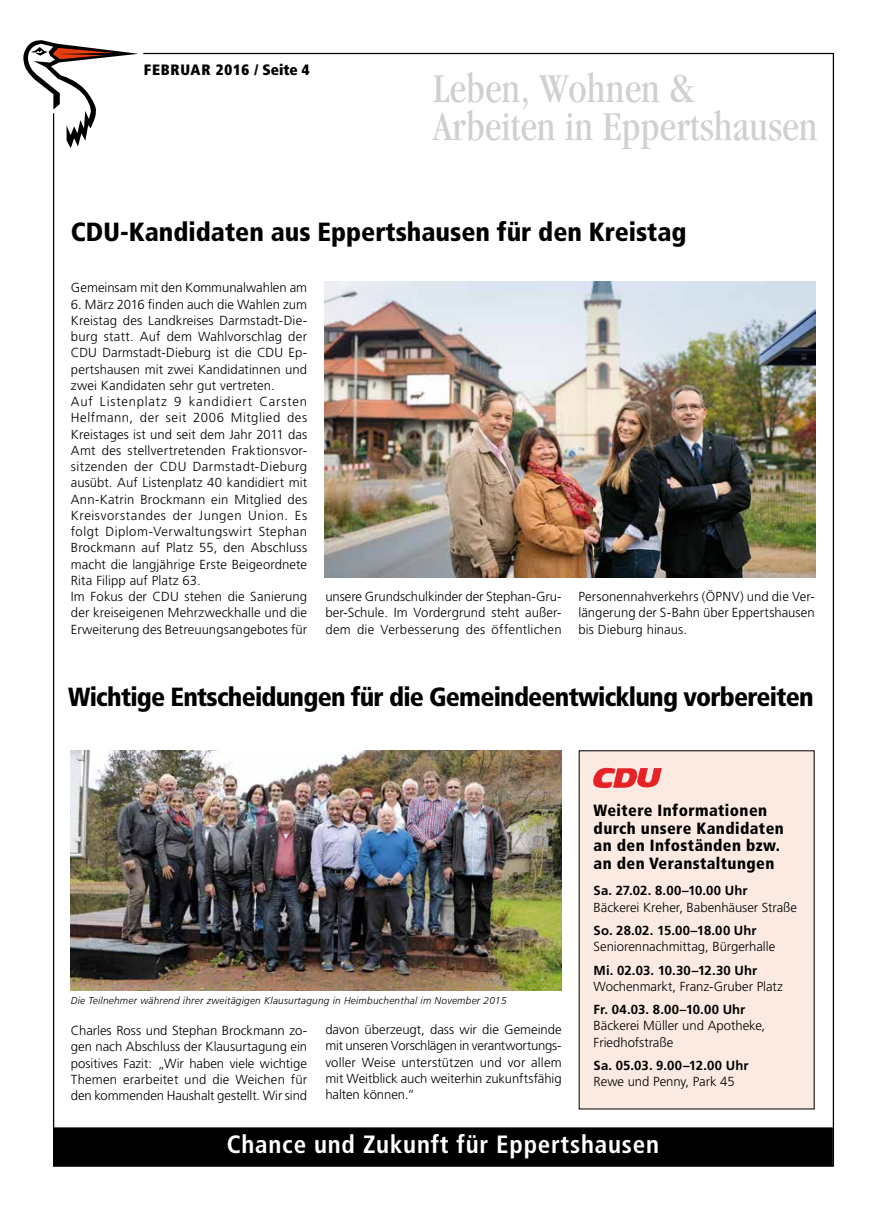
<style>
.page{position:relative;width:886px;height:1205px;background:#fff}
.page>*{position:absolute;margin:0;border:0;box-sizing:border-box;transform-origin:0 0}
.t1{font:condensed 42.5px/37.5px "Garamond";color:#d0d0d0}
.t2{font:900 condensed 26.25px "Frutiger";letter-spacing:-.03em;color:#000}
.t3{font:900 condensed 26.25px "Frutiger";color:#000}
.t4{font:700 condensed 25px "Frutiger";letter-spacing:.03em;color:#fff}
.t5{font:900 condensed 16.25px/17.5px "Frutiger";letter-spacing:.025em;color:#000}
.t6{font:900 condensed 15px "Frutiger";letter-spacing:.05em;color:#000}
.t7{font:300 13.12px/16.2px "Frutiger";letter-spacing:.005em;color:#000;text-align:justify}
.t8{font:700 13.12px "Frutiger";letter-spacing:.005em;color:#000}
.t9{font:italic 300 10px "Frutiger";letter-spacing:.025em;color:#000}
</style>
<div class="page">
<div style="left:54px;top:1128px;width:778px;height:38px;background:#000"></div>
<div style="left:53px;top:1127px;width:780px;height:39px;border:1px solid #000"></div>
<svg style="left:23px;top:40px;width:116px;height:109px"></svg>
<img style="left:71px;top:751px;width:490px;height:239px">
<img style="left:325px;top:282px;width:490px;height:295px">
<div style="left:579px;top:751px;width:235px;height:358px;background:#fbeae2"></div>
<img style="left:593px;top:767px;width:69px;height:21px">
<p class="t6" style="left:144px;top:60px;width:167px">FEBRUAR 2016 / Seite 4</p>
<h1 class="t1" style="left:433px;top:70px;width:386px">Leben, Wohnen &amp;<br>Arbeiten in Eppertshausen</h1>
<h2 class="t3" style="left:71px;top:216px;width:617px">CDU-Kandidaten aus Eppertshausen für den Kreistag</h2>
<p class="t7" style="left:71px;top:280px;width:238px">Gemeinsam mit den Kommunalwahlen am</p>
<p class="t7" style="left:71px;top:296px;width:238px;text-align:left">6. März 2016 finden auch die Wahlen zum Kreistag des Landkreises Darmstadt-Die&shy;burg statt. Auf dem Wahlvorschlag der CDU Darmstadt-Dieburg ist die CDU Ep&shy;pertshausen mit zwei Kandidatinnen und zwei Kandidaten sehr gut vertreten.<br>Auf Listenplatz 9 kandidiert Carsten Helfmann, der seit 2006 Mitglied des Kreistages ist und seit dem Jahr 2011 das Amt des stellvertretenden Fraktionsvor&shy;sitzenden der CDU Darmstadt-Dieburg ausübt. Auf Listenplatz 40 kandidiert mit Ann-Katrin Brockmann ein Mitglied des Kreisvorstandes der Jungen Union. Es folgt Diplom-Verwaltungswirt Stephan Brockmann auf Platz 55, den Abschluss macht die langjährige Erste Beigeordnete Rita Filipp auf Platz 63.<br>Im Fokus der CDU stehen die Sanierung der kreiseigenen Mehrzweckhalle und die Erweiterung des Betreuungsangebotes für</p>
<p class="t7" style="left:325px;top:589px;width:238px">unsere Grundschulkinder der Stephan-Gru&shy;ber-Schule. Im Vordergrund steht außer&shy;dem die Verbesserung des öffentlichen</p>
<p class="t7" style="left:578px;top:589px;width:238px">Personennahverkehrs (ÖPNV) und die Ver&shy;längerung der S-Bahn über Eppertshausen bis Dieburg hinaus.</p>
<h2 class="t2" style="left:68px;top:681px;width:747px">Wichtige Entscheidungen für die Gemeindeentwicklung vorbereiten</h2>
<p class="t9" style="left:71px;top:995px;width:437px">Die Teilnehmer während ihrer zweitägigen Klausurtagung in Heimbuchenthal im November 2015</p>
<p class="t7" style="left:71px;top:1022px;width:238px">Charles Ross und Stephan Brockmann zo&shy;gen nach Abschluss der Klausurtagung ein positives Fazit: „Wir haben viele wichtige Themen erarbeitet und die Weichen für den kommenden Haushalt gestellt. Wir sind</p>
<p class="t7" style="left:325px;top:1021px;width:238px">davon überzeugt, dass wir die Gemeinde mit unseren Vorschlägen in verantwortungs&shy;voller Weise unterstützen und vor allem mit Weitblick auch weiterhin zukunftsfähig halten können.“</p>
<p class="t5" style="left:594px;top:801px;width:192px">Weitere Informationen durch unsere Kandidaten an den Infoständen bzw. an den Veranstaltungen</p>
<p class="t8" style="left:594px;top:883px;width:155px">Sa. 27.02. 8.00–10.00 Uhr</p>
<p class="t7" style="left:594px;top:899px;width:205px">Bäckerei Kreher, Babenhäuser Straße</p>
<p class="t8" style="left:594px;top:923px;width:164px">So. 28.02. 15.00–18.00 Uhr</p>
<p class="t7" style="left:594px;top:939px;width:183px">Seniorennachmittag, Bürgerhalle</p>
<p class="t8" style="left:594px;top:962px;width:165px">Mi. 02.03. 10.30–12.30 Uhr</p>
<p class="t7" style="left:594px;top:978px;width:191px">Wochenmarkt, Franz-Gruber Platz</p>
<p class="t8" style="left:594px;top:1002px;width:153px">Fr. 04.03. 8.00–10.00 Uhr</p>
<p class="t7" style="left:594px;top:1018px;width:173px">Bäckerei Müller und Apotheke,<br>Friedhofstraße</p>
<p class="t8" style="left:594px;top:1058px;width:156px">Sa. 05.03. 9.00–12.00 Uhr</p>
<p class="t7" style="left:594px;top:1074px;width:142px">Rewe und Penny, Park 45</p>
<h3 class="t4" style="left:227px;top:1130px;width:434px">Chance und Zukunft für Eppertshausen</h3>
</div>
